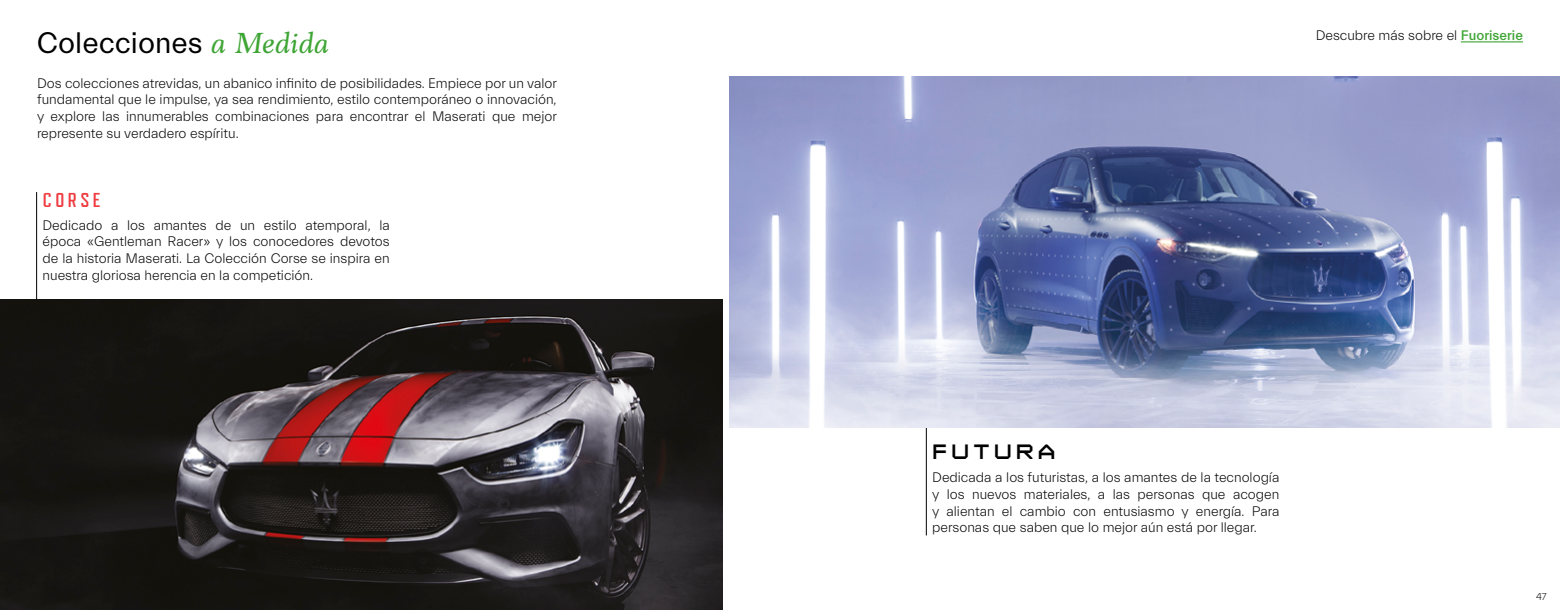
<style>
.page{position:relative;width:1560px;height:610px;background:#fff}
.page>*{position:absolute;margin:0;border:0;box-sizing:border-box;transform-origin:0 0}
.t1{font:30px "Everett";color:#000}
.t2{font:700 20px "YWFT Maetl";letter-spacing:.175em;color:#000}
.t3{font:700 20px "Refrigerator Deluxe";letter-spacing:.175em;color:#ef3d42}
.t4{font:300 14px/16.8px "Everett";color:#000;text-align:justify}
.t5{font:300 10px "Everett";color:#000}
.s1{font-family:"Anko";font-style:italic;color:#3fa535}
.s2{font-weight:500;color:#3fa535}
</style>
<div class="page">
<hr style="left:36px;top:192px;width:1px;height:107px;background:#000">
<hr style="left:926px;top:427px;width:1px;height:108px;background:#000">
<hr style="left:1460px;top:41px;width:62px;height:1px;background:#3fa535">
<img style="left:0;top:299px;width:722px;height:310px">
<img style="left:730px;top:76px;width:829px;height:351px">
<h1 class="t1" style="left:37px;top:27px;width:292px">Colecciones <span class="s1">a Medida</span></h1>
<p class="t4" style="left:37px;top:75px;width:521px">Dos colecciones atrevidas, un abanico infinito de posibilidades. Empiece por un valor fundamental que le impulse, ya sea rendimiento, estilo contemporáneo o innovación, y explore las innumerables combinaciones para encontrar el Maserati que mejor represente su verdadero espíritu.</p>
<h2 class="t3" style="left:43px;top:189px;width:59px">CORSE</h2>
<p class="t4" style="left:43px;top:216px;width:349px">Dedicado a los amantes de un estilo atemporal, la época «Gentleman Racer» y los conocedores devotos de la historia Maserati. La Colección Corse se inspira en nuestra gloriosa herencia en la competición.</p>
<p class="t4" style="left:1315px;top:27px;width:209px">Descubre más sobre el <span class="s2">Fuoriserie</span></p>
<h2 class="t2" style="left:932px;top:437px;width:125px">FUTURA</h2>
<p class="t4" style="left:932px;top:469px;width:348px">Dedicada a los futuristas, a los amantes de la tecnología y los nuevos materiales, a las personas que acogen y alientan el cambio con entusiasmo y energía. Para personas que saben que lo mejor aún está por llegar.</p>
<p class="t5" style="left:1535px;top:591px;width:12px">47</p>
</div>
